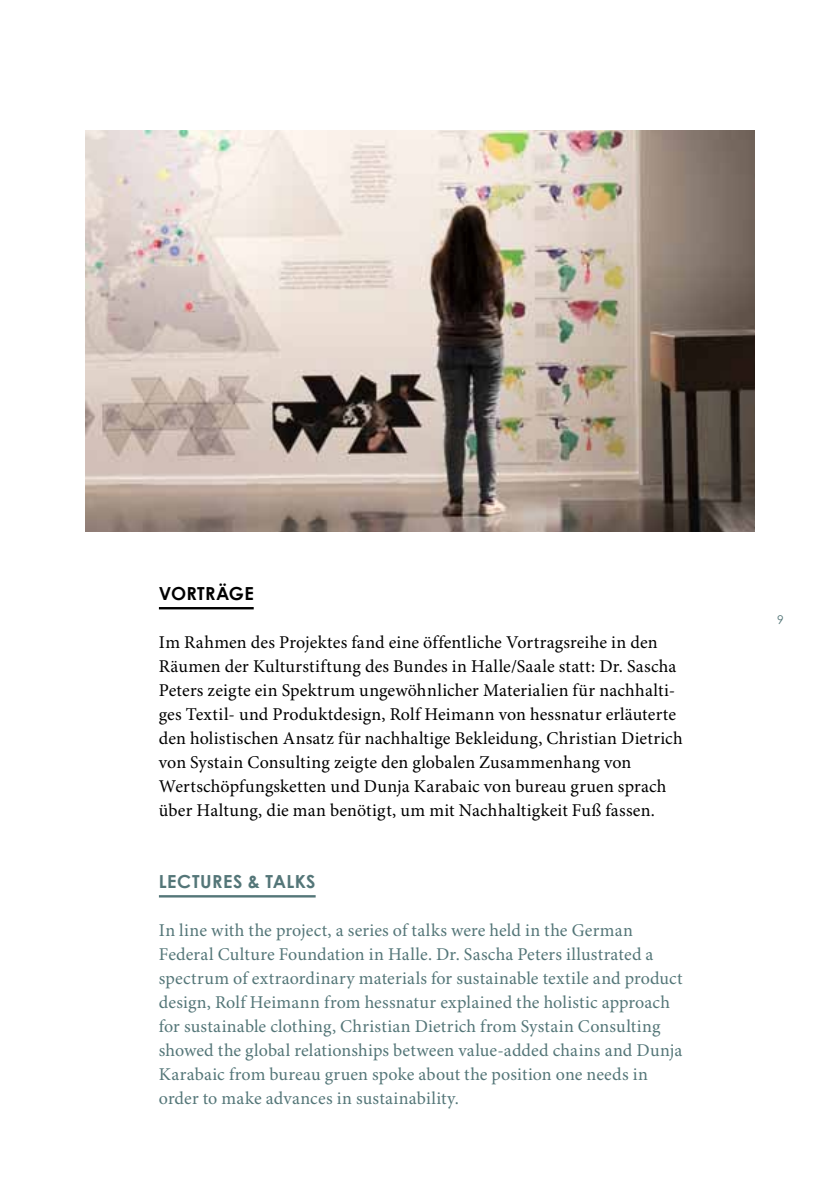
<style>
.page{position:relative;width:840px;height:1191px;background:#fff}
.page>*{position:absolute;margin:0;border:0;box-sizing:border-box;transform-origin:0 0}
.t1{font:18px/24px "Minion Pro";letter-spacing:.01em;color:#000}
.t2{font:18px/24px "Minion Pro";letter-spacing:.01em;color:#547678}
.t3{font:700 18px "Century Gothic";letter-spacing:.025em;color:#547678}
.t4{font:700 18px "Century Gothic";letter-spacing:.015em;color:#000}
.t5{font:12px "Century Gothic";color:#547678}
</style>
<div class="page">
<hr style="left:159px;top:607px;width:94px;height:2px;background:#000">
<hr style="left:159px;top:895px;width:156px;height:2px;background:#547678">
<img style="left:85px;top:130px;width:669px;height:402px">
<p class="t4" style="left:159px;top:580px;width:94px">VORTRÄGE</p>
<p class="t1" style="left:159px;top:631px;width:525px">Im Rahmen des Projektes fand eine öffentliche Vortragsreihe in den Räumen der Kulturstiftung des Bundes in Halle/Saale statt: Dr. Sascha Peters zeigte ein Spektrum ungewöhnlicher Materialien für nachhalti&shy;ges Textil- und Produktdesign, Rolf Heimann von hessnatur erläuterte den holistischen Ansatz für nachhaltige Bekleidung, Christian Dietrich von Systain Consulting zeigte den globalen Zusammenhang von Wertschöpfungsketten und Dunja Karabaic von bureau gruen sprach über Haltung, die man benötigt, um mit Nachhaltigkeit Fuß fassen.</p>
<p class="t3" style="left:159px;top:868px;width:158px">LECTURES &amp; TALKS</p>
<p class="t2" style="left:159px;top:919px;width:525px">In line with the project, a series of talks were held in the German Federal Culture Foundation in Halle. Dr. Sascha Peters illustrated a spectrum of extraordinary materials for sustainable textile and product design, Rolf Heimann from hessnatur explained the holistic approach for sustainable clothing, Christian Dietrich from Systain Consulting showed the global relationships between value-added chains and Dunja Karabaic from bureau gruen spoke about the position one needs in order to make advances in sustainability.</p>
<p class="t5" style="left:776px;top:611px;width:8px">9</p>
</div>
